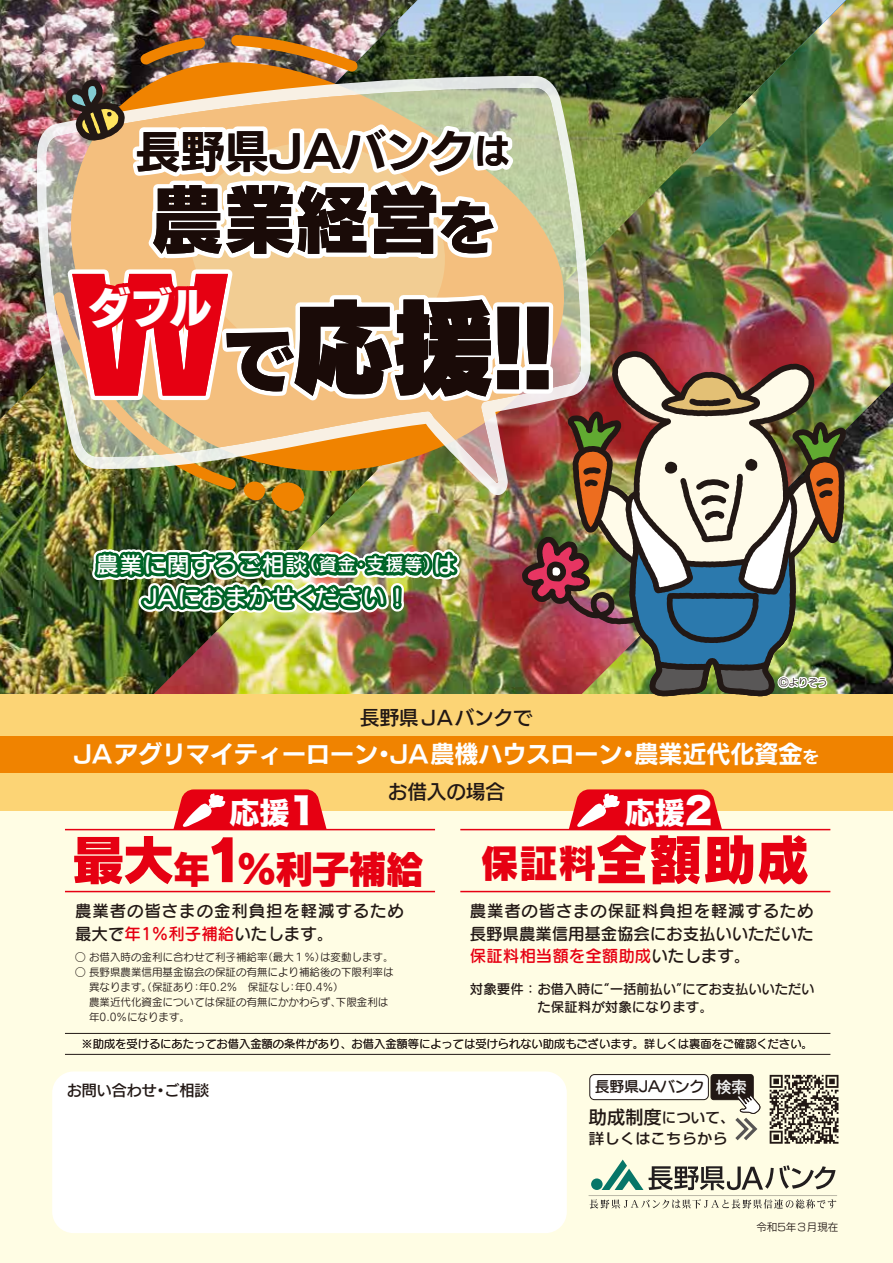
<style>
.page{position:relative;width:893px;height:1263px;background:#fffde4}
.page>*{position:absolute;margin:0;border:0;box-sizing:border-box;transform-origin:0 0}
.t1{font:100.65px "New Rodin Pro UB";color:#221815}
.t2{font:72px "New Rodin Pro EB";color:#221815}
.t3{font:54.45px "Rodin Wanpaku Pro EB";color:#e60012}
.t4{font:44.4px "New Rodin Pro N B";color:#221815}
.t5{font:42.45px "New Rodin Pro EB";color:#fff}
.t6{font:39.15px "Rodin Wanpaku Pro EB";color:#e60012}
.t7{font:30px "Hiragino Kaku W8 90 msp RKSJ H";color:#fff}
.t8{font:24px "New Rodin Pro N B";color:#fff}
.t9{font:22.5px/33px "Seurat Pro N DB";letter-spacing:.05em;color:#fff;text-align:center}
.t10{font:19.5px "New Rodin Pro N DB";color:#221815}
.t11{font:16.5px/22.5px "Seurat Pro N DB";color:#221815;text-align:justify}
.t12{font:16.5px/22.5px "Seurat Pro N DB";letter-spacing:.05em;color:#221815}
.t13{font:15px "New Rodin Pro N DB";color:#221815}
.t14{font:15px "Seurat Pro N DB";letter-spacing:-.02em;color:#221815}
.t15{font:500 14.55px/21.5px "Shin Go Pro";color:#221815}
.t16{font:13.5px/18px "Seurat Pro N DB";letter-spacing:-.02em;color:#221815}
.t17{font:11.25px "Seurat Pro N M";color:#221815}
.t18{font:10.5px/15px "Seurat Pro N M";color:#221815}
.t19{font:10.5px "New Rodin Pro N M";color:#221815}
.t20{font:9.9px "New Rodin Pro N M";color:#221815}
.s1{font-size:35.1px}
.s2{font-size:57px}
.s3{font-size:148.95px;color:#e60012}
.s4{font-size:70.5px}
.s5{font-size:18px}
.s6{font-size:16.5px}
.s7{font-size:36px}
.s8{font-size:53.7px}
.s9{font-size:57.45px}
.s10{color:#e60012}
.s11{font-size:39.15px}
.s12{font-family:"FOT DNP Shuei M Go Std B";font-size:15.9px;color:#f0f1f1}
.s13{font-size:18.15px}
</style>
<div class="page">
<img style="left:0;top:0;width:153px;height:694px">
<img style="left:153px;top:0;width:740px;height:382px">
<img style="left:851px;top:382px;width:42px;height:312px">
<div style="left:52px;top:1071px;width:515px;height:162px;background:#fff;border-radius:21px"></div>
<div style="left:0;top:694px;width:893px;height:117px;background:#fcd475"></div>
<div style="left:0;top:737px;width:893px;height:36px;background:#f08300"></div>
<img style="left:65px;top:8px;width:518px;height:27px">
<img style="left:37px;top:76px;width:16px;height:419px">
<hr style="left:65px;top:891px;width:370px;height:1px;background:#e60012">
<hr style="left:65px;top:829px;width:370px;height:1px;background:#e60012">
<div style="left:591px;top:1178px;width:12px;height:12px;background:#077668;border-radius:50%"></div>
<svg style="left:602px;top:1159px;width:41px;height:31px"></svg>
<svg style="left:649px;top:1165px;width:186px;height:25px"></svg>
<svg style="left:589px;top:1199px;width:248px;height:10px"></svg>
<hr style="left:460px;top:891px;width:370px;height:1px;background:#e60012">
<hr style="left:65px;top:1033px;width:765px;height:1px;background:#221815">
<hr style="left:65px;top:1054px;width:765px;height:1px;background:#221815">
<hr style="left:460px;top:829px;width:370px;height:1px;background:#e60012">
<div style="left:590px;top:1074px;width:118px;height:26px;background:#fff;border-radius:5px"></div>
<div style="left:589px;top:1074px;width:120px;height:26px;border:1px solid #221815;border-radius:5px"></div>
<div style="left:711px;top:1074px;width:42px;height:26px;background:#221815;border-radius:3px"></div>
<div style="left:711px;top:1074px;width:43px;height:26px;border:1px solid #221815;border-radius:3px"></div>
<img style="left:53px;top:35px;width:798px;height:702px">
<div style="left:393px;top:585px;width:9px;height:20px;border:6px solid #006428"></div>
<div style="left:393px;top:600px;width:9px;height:9px;border:6px solid #006428;border-radius:50%"></div>
<svg style="left:770px;top:1075px;width:68px;height:69px"></svg>
<svg style="left:732px;top:1094px;width:29px;height:47px"></svg>
<svg style="left:173px;top:789px;width:154px;height:40px;background:#e9272f"></svg>
<svg style="left:569px;top:789px;width:153px;height:40px;background:#e9262e"></svg>
<h3 class="t4" style="left:136px;top:113px;width:375px">長野県JAバンク<span class="s1">は</span></h3>
<h2 class="t2" style="left:151px;top:157px;width:345px">農業経営<span class="s2">を</span></h2>
<h1 class="t1" style="left:71px;top:261px;width:485px"><span class="s3">W</span><span class="s4">で</span>応援!!</h1>
<h3 class="t5" style="left:88px;top:271px;width:125px">ダブル</h3>
<h3 class="t9" style="left:96px;top:547px;width:361px">農業に関するご相談<span class="s5">（資金・支援等）</span>は<br>JAにおまかせください！</h3>
<h3 class="t10" style="left:360px;top:700px;width:174px">長野県ＪＡバンクで</h3>
<p class="t20" style="left:779px;top:674px;width:50px">Ⓒよりぞう</p>
<h3 class="t8" style="left:74px;top:733px;width:747px">JＡアグリマイティーローン・JＡ農機ハウスローン・農業近代化資金<span class="s6">を</span></h3>
<h3 class="t10" style="left:388px;top:774px;width:118px">お借入の場合</h3>
<h3 class="t7" style="left:229px;top:797px;width:89px">応援<span class="s7">1</span></h3>
<h3 class="t7" style="left:625px;top:797px;width:89px">応援<span class="s7">2</span></h3>
<h3 class="t6" style="left:72px;top:842px;width:355px"><span class="s8">最大</span>年<span class="s9">1</span>%利子補給</h3>
<h3 class="t12" style="left:75px;top:899px;width:330px">農業者の皆さまの金利負担を軽減するため最大で<span class="s10">年1%利子補給</span>いたします。</h3>
<p class="t18" style="left:75px;top:949px;width:320px">○ お借入時の金利に合わせて利子補給率（最大１％）は変動します。</p>
<p class="t18" style="left:89px;top:964px;width:306px;text-indent:-14px">○ 長野県農業信用基金協会の保証の有無により補給後の下限利率は異なります。（保証あり：年0.2％　保証なし：年0.4％）<br>農業近代化資金については保証の有無にかかわらず、下限金利は年0.0％になります。</p>
<h3 class="t3" style="left:480px;top:822px;width:332px"><span class="s11">保証料</span>全額助成</h3>
<h3 class="t11" style="left:470px;top:899px;width:345px">農業者の皆さまの保証料負担を軽減するため長野県農業信用基金協会にお支払いいただいた<span class="s10">保証料相当額を全額助成</span>いたします。</h3>
<p class="t16" style="left:470px;top:980px;width:346px">対象要件：お借入時に“一括前払い”にてお支払いいただい　　　　　た保証料が対象になります。</p>
<p class="t17" style="left:82px;top:1036px;width:733px">※助成を受けるにあたってお借入金額の条件があり、お借入金額等によっては受けられない助成もございます。詳しくは裏面をご確認ください。</p>
<h3 class="t13" style="left:67px;top:1077px;width:144px">お問い合わせ・ご相談</h3>
<h3 class="t14" style="left:595px;top:1077px;width:154px">長野県JAバンク <span class="s12">検索</span></h3>
<h3 class="t15" style="left:589px;top:1105px;width:147px"><span class="s13">助成制度</span>について、詳しくはこちらから</h3>
<p class="t19" style="left:756px;top:1218px;width:83px">令和5年３月現在</p>
</div>
